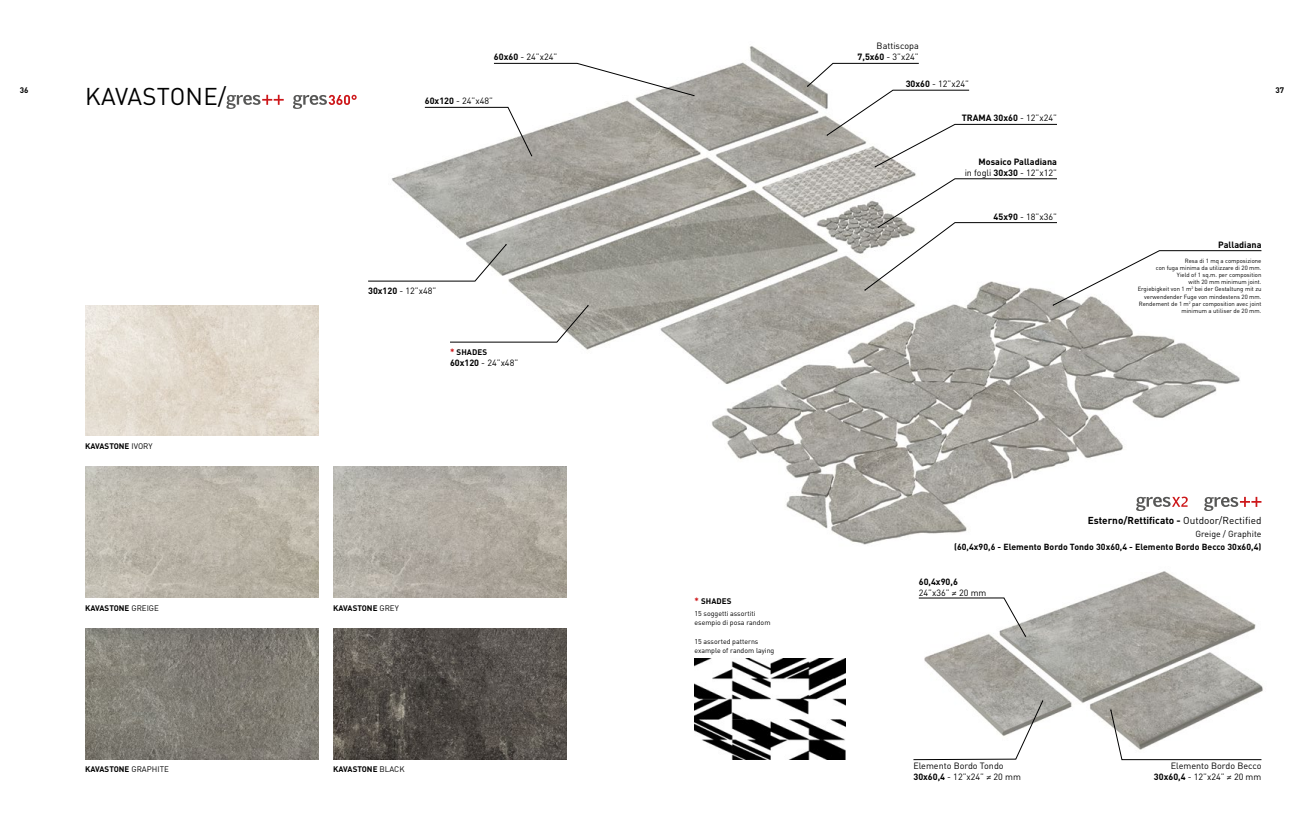
<style>
.page{position:relative;width:1304px;height:823px;background:#fff}
.page>*{position:absolute;margin:0;border:0;box-sizing:border-box;transform-origin:0 0}
.t1{font:24px "DIN Pro";letter-spacing:.01em;color:#000}
.t2{font:700 10px "DIN Pro";color:#000}
.t3{font:9px/11px "DIN Pro";color:#000;text-align:right}
.t4{font:700 9px/11px "DIN Pro";color:#000;text-align:right}
.t5{font:700 8.8px "DIN Pro";letter-spacing:.005em;color:#000}
.t6{font:8.8px "DIN Pro";color:#000}
.t7{font:700 8px "DIN Pro";color:#000}
.t8{font:7px/9px "DIN Pro";color:#000}
.t9{font:6px/7.2px "DIN Pro";color:#000;text-align:right}
.s1{font-weight:700}
.s2{font-weight:400}
.s3{font-size:9px;color:#cd171a}
</style>
<div class="page">
<img style="left:347px;top:46px;width:915px;height:499px">
<svg style="left:425px;top:107px;width:107px;height:49px"></svg>
<svg style="left:494px;top:63px;width:201px;height:33px"></svg>
<svg style="left:450px;top:305px;width:139px;height:37px"></svg>
<svg style="left:368px;top:244px;width:139px;height:37px"></svg>
<svg style="left:807px;top:63px;width:250px;height:104px"></svg>
<svg style="left:864px;top:178px;width:398px;height:127px"></svg>
<svg style="left:226px;top:95px;width:58px;height:14px"></svg>
<svg style="left:293px;top:95px;width:64px;height:14px"></svg>
<img style="left:85px;top:305px;width:234px;height:130px">
<img style="left:85px;top:466px;width:234px;height:131px">
<img style="left:85px;top:628px;width:234px;height:130px">
<img style="left:333px;top:466px;width:234px;height:131px">
<img style="left:333px;top:628px;width:234px;height:130px">
<img style="left:694px;top:658px;width:151px;height:100px">
<img style="left:913px;top:571px;width:350px;height:190px">
<svg style="left:1110px;top:709px;width:152px;height:50px"></svg>
<svg style="left:913px;top:700px;width:130px;height:59px"></svg>
<svg style="left:918px;top:597px;width:108px;height:39px"></svg>
<svg style="left:1136px;top:496px;width:52px;height:14px"></svg>
<svg style="left:1204px;top:496px;width:57px;height:14px"></svg>
<h3 class="t3" style="left:494px;top:51px;width:65px"><span class="s1">60x60</span> - 24”x24”</h3>
<h3 class="t3" style="left:858px;top:40px;width:63px">Battiscopa<br><span class="s1">7,5x60</span> - 3”x24”</h3>
<h3 class="t7" style="left:20px;top:84px;width:10px">36</h3>
<h1 class="t1" style="left:85px;top:81px;width:143px">KAVASTONE/</h1>
<h3 class="t3" style="left:425px;top:95px;width:70px"><span class="s1">60x120</span> - 24”x48”</h3>
<h3 class="t3" style="left:906px;top:78px;width:65px"><span class="s1">30x60</span> - 12”x24”</h3>
<h3 class="t7" style="left:1275px;top:84px;width:10px">37</h3>
<h3 class="t4" style="left:962px;top:112px;width:97px">TRAMA 30x60 <span class="s2">- 12”x24”</span></h3>
<h3 class="t4" style="left:965px;top:156px;width:94px">Mosaico Palladiana<br><span class="s2">in fogli</span> 30x30 <span class="s2">- 12”x12”</span></h3>
<h3 class="t3" style="left:994px;top:211px;width:65px"><span class="s1">45x90</span> - 18”x36”</h3>
<h3 class="t4" style="left:1218px;top:238px;width:45px">Palladiana</h3>
<h3 class="t3" style="left:368px;top:285px;width:70px"><span class="s1">30x120</span> - 12”x48”</h3>
<p class="t9" style="left:1138px;top:256px;width:125px">Resa di 1 mq a composizione<br>con fuga minima da utilizzare di 20 mm.<br>Yield of 1 sq.m. per composition<br>with 20 mm minimum joint.<br>Ergiebigkeit von 1 m<sup>2</sup> bei der Gestaltung mit zu verwendender Fuge von mindestens 20 mm.<br>Rendement de 1 m<sup>2</sup> par composition avec joint minimum a utiliser de 20 mm.</p>
<h3 class="t7" style="left:450px;top:346px;width:39px"><span class="s3">*</span> SHADES</h3>
<h3 class="t3" style="left:450px;top:356px;width:70px"><span class="s1">60x120</span> - 24”x48”</h3>
<h3 class="t7" style="left:85px;top:440px;width:69px">KAVASTONE <span class="s2">IVORY</span></h3>
<h2 class="t2" style="left:1088px;top:513px;width:175px">Esterno/Rettificato - <span class="s2">Outdoor/Rectified</span></h2>
<h3 class="t6" style="left:1195px;top:528px;width:68px">Greige / Graphite</h3>
<h3 class="t5" style="left:954px;top:540px;width:309px">(60,4x90,6 - Elemento Bordo Tondo 30x60,4 - Elemento Bordo Becco 30x60,4)</h3>
<h3 class="t7" style="left:85px;top:602px;width:75px">KAVASTONE <span class="s2">GREIGE</span></h3>
<h3 class="t7" style="left:333px;top:602px;width:67px">KAVASTONE <span class="s2">GREY</span></h3>
<h3 class="t7" style="left:694px;top:595px;width:39px"><span class="s3">*</span> SHADES</h3>
<p class="t8" style="left:694px;top:609px;width:78px">15 soggetti assortiti esempio di posa random</p>
<p class="t8" style="left:694px;top:636px;width:81px">15 assorted patterns example of random laying</p>
<h3 class="t4" style="left:919px;top:575px;width:41px">60,4x90,6</h3>
<h3 class="t3" style="left:919px;top:586px;width:69px">24”x36” ≠ 20 mm</h3>
<h3 class="t7" style="left:85px;top:763px;width:85px">KAVASTONE <span class="s2">GRAPHITE</span></h3>
<h3 class="t7" style="left:333px;top:763px;width:73px">KAVASTONE <span class="s2">BLACK</span></h3>
<h3 class="t3" style="left:913px;top:760px;width:109px;text-align:left">Elemento Bordo Tondo<br><span class="s1">30x60,4</span> - 12”x24” ≠ 20 mm</h3>
<h3 class="t3" style="left:1154px;top:760px;width:109px">Elemento Bordo Becco<br><span class="s1">30x60,4</span> - 12”x24” ≠ 20 mm</h3>
</div>
